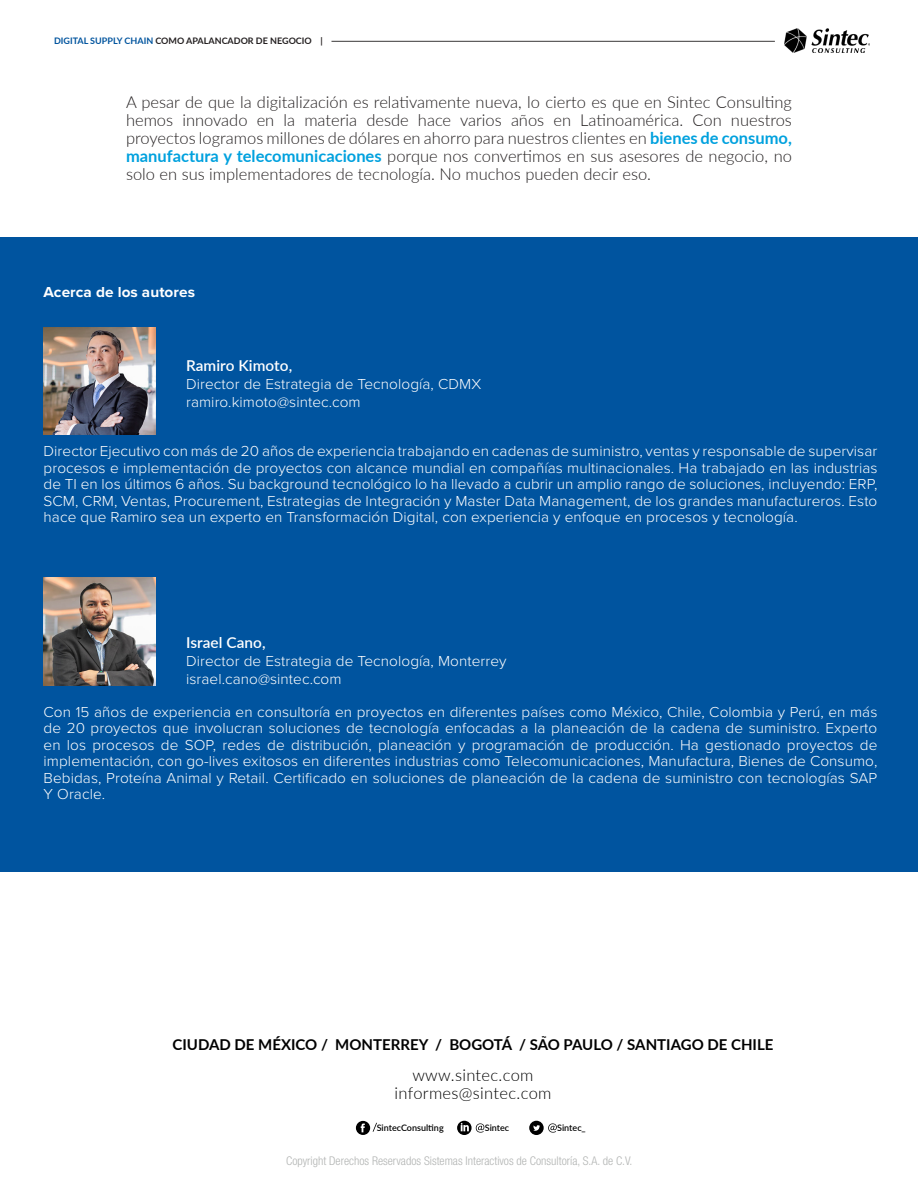
<style>
.page{position:relative;width:918px;height:1188px;background:#fff}
.page>*{position:absolute;margin:0;border:0;box-sizing:border-box;transform-origin:0 0}
.t1{font:300 16.5px/18px "Lato";color:#231f20;text-align:justify}
.t2{font:300 16.5px/18px "Lato";letter-spacing:.02em;color:#000;text-align:center}
.t3{font:300 15px/16.5px "Proxima Nova";letter-spacing:.005em;color:#fff}
.t4{font:700 15px "Lato";color:#000}
.t5{font:600 15px "Lato";letter-spacing:.005em;color:#fff}
.t6{font:700 15px "Proxima Nova";letter-spacing:.005em;color:#fff}
.t7{font:300 condensed 12px "Helvetica Neue LT Std";color:#b2b4b3}
.t8{font:700 9px "Lato";color:#231f20}
.t9{font:600 9px "Lato";color:#000}
.s1{color:#00549e}
.s2{font-weight:700;color:#00a1de}
</style>
<div class="page">
<img style="left:784px;top:28px;width:86px;height:24px">
<hr style="left:332px;top:41px;width:443px;height:1px;background:#3a3838">
<div style="left:0;top:237px;width:918px;height:635px;background:#00549f"></div>
<img style="left:43px;top:327px;width:113px;height:108px">
<img style="left:43px;top:578px;width:113px;height:108px">
<svg style="left:356px;top:1121px;width:21px;height:14px"></svg>
<svg style="left:529px;top:1121px;width:28px;height:14px"></svg>
<svg style="left:457px;top:1121px;width:27px;height:14px"></svg>
<p class="t8" style="left:54px;top:34px;width:270px"><span class="s1">DIGITAL SUPPLY CHAIN</span> COMO APALANCADOR DE NEGOCIO |</p>
<p class="t1" style="left:126px;top:92px;width:667px">A pesar de que la digitalización es relativamente nueva, lo cierto es que en Sintec Consulting hemos innovado en la materia desde hace varios años en Latinoamérica. Con nuestros proyectos logramos millones de dólares en ahorro para nuestros clientes en <span class="s2">bienes de consumo, manufactura y telecomunicaciones</span> porque nos convertimos en sus asesores de negocio, no solo en sus implementadores de tecnología. No muchos pueden decir eso.</p>
<p class="t6" style="left:43px;top:280px;width:153px">Acerca de los autores</p>
<p class="t5" style="left:186px;top:355px;width:108px">Ramiro Kimoto,</p>
<p class="t3" style="left:186px;top:374px;width:297px;line-height:18px">Director de Estrategia de Tecnología, CDMX ramiro.kimoto@sintec.com</p>
<p class="t3" style="left:44px;top:442px;width:835px;text-align:justify">Director Ejecutivo con más de 20 años de experiencia trabajando en cadenas de suministro, ventas y responsable de supervisar procesos e implementación de proyectos con alcance mundial en compañías multinacionales. Ha trabajado en las industrias de TI en los últimos 6 años. Su background tecnológico lo ha llevado a cubrir un amplio rango de soluciones, incluyendo: ERP, SCM, CRM, Ventas, Procurement, Estrategias de Integración y Master Data Management, de los grandes manufactureros. Esto hace que Ramiro sea un experto en Transformación Digital, con experiencia y enfoque en procesos y tecnología.</p>
<p class="t5" style="left:186px;top:632px;width:81px">Israel Cano,</p>
<p class="t3" style="left:186px;top:651px;width:322px;line-height:18px">Director de Estrategia de Tecnología, Monterrey israel.cano@sintec.com</p>
<p class="t3" style="left:44px;top:703px;width:835px;text-align:justify">Con 15 años de experiencia en consultoría en proyectos en diferentes países como México, Chile, Colombia y Perú, en más de 20 proyectos que involucran soluciones de tecnología enfocadas a la planeación de la cadena de suministro. Experto en los procesos de SOP, redes de distribución, planeación y programación de producción. Ha gestionado proyectos de implementación, con go-lives exitosos en diferentes industrias como Telecomunicaciones, Manufactura, Bienes de Consumo, Bebidas, Proteína Animal y Retail. Certificado en soluciones de planeación de la cadena de suministro con tecnologías SAP Y Oracle.</p>
<p class="t4" style="left:173px;top:1034px;width:602px">CIUDAD DE MÉXICO / MONTERREY / BOGOTÁ / SAO PAULO / SANTIAGO DE CHILE</p>
<p class="t2" style="left:394px;top:1065px;width:159px">www.sintec.com informes@sintec.com</p>
<p class="t9" style="left:377px;top:1121px;width:69px">SintecConsulting</p>
<p class="t9" style="left:485px;top:1121px;width:26px">Sintec</p>
<p class="t9" style="left:557px;top:1121px;width:30px">Sintec_</p>
<p class="t7" style="left:286px;top:1154px;width:348px">Copyright Derechos Reservados Sistemas Interactivos de Consultoría, S.A. de C.V.</p>
</div>
